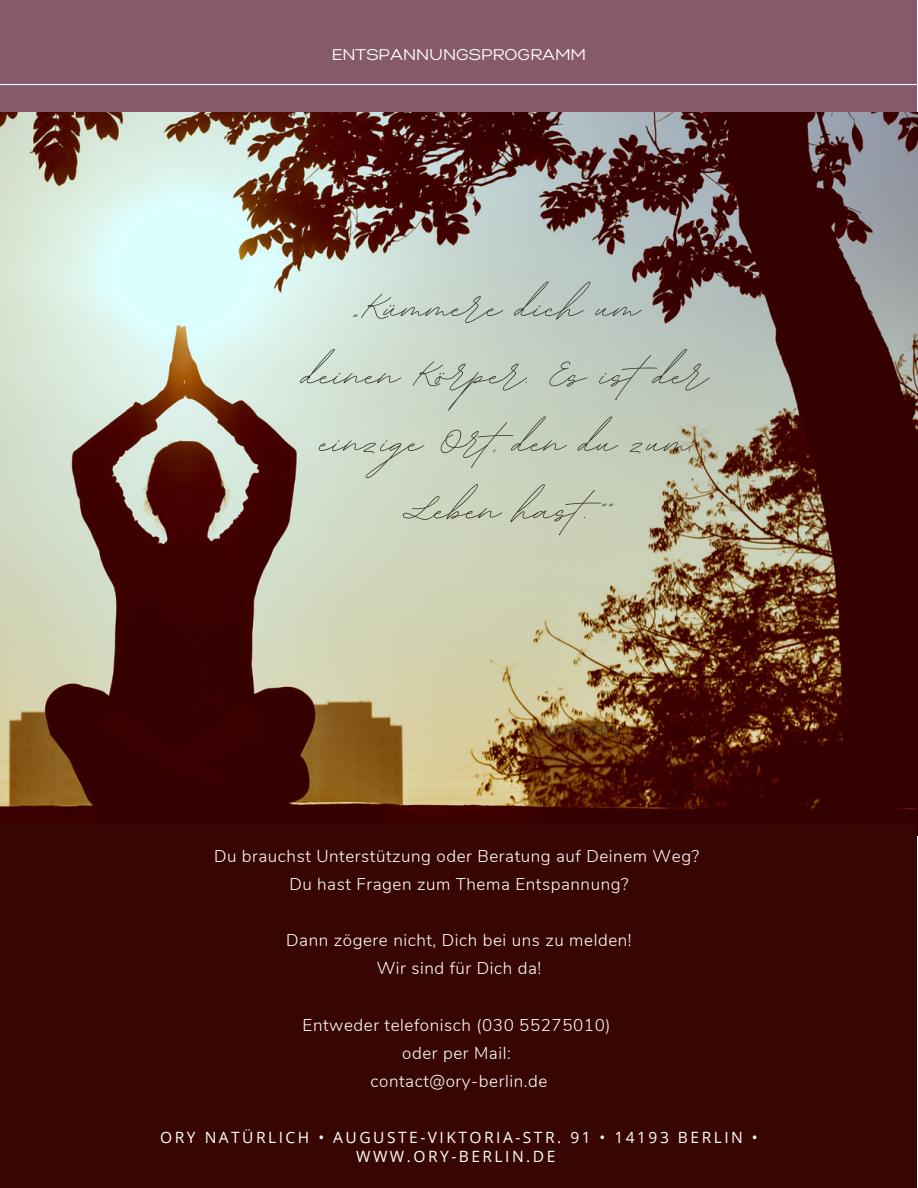
<style>
.page{position:relative;width:918px;height:1188px;background:#fff}
.page>*{position:absolute;margin:0;border:0;box-sizing:border-box;transform-origin:0 0}
.t1{font:67.05px/67.5px "BD Script";color:#34322b;text-align:center}
.t2{font:300 16.95px/28.2px "Nunito";letter-spacing:.035em;color:#fff;text-align:center}
.t3{font:15.6px/19.2px "Open Sans";letter-spacing:.16em;color:#fff;text-align:center}
.t4{font:15.45px "Gabriel Sans";color:#fefefe}
.t5{font:300 14.1px "HK Gothic";letter-spacing:.1em;color:#34322b}
</style>
<div class="page">
<div style="left:0;top:0;width:917px;height:137px;background:#865a6a"></div>
<hr style="left:0;top:84px;width:918px;height:1px;background:#fefefe">
<img style="left:0;top:112px;width:918px;height:723px">
<div style="left:0;top:824px;width:917px;height:364px;background:#370502"></div>
<p class="t4" style="left:332px;top:48px;width:256px">ENTSPANNUNGSPROGRAMM</p>
<h1 class="t1" style="left:302px;top:269px;width:407px">„Kümmere dich um<br>deinen Körper. Es ist der einzige Ort, den du zum<br>Leben hast.”“</h1>
<p class="t5" style="left:530px;top:723px;width:90px">JIM ROHN</p>
<p class="t2" style="left:214px;top:842px;width:487px">Du brauchst Unterstützung oder Beratung auf Deinem Weg?<br>Du hast Fragen zum Thema Entspannung?</p>
<p class="t2" style="left:286px;top:927px;width:347px">Dann zögere nicht, Dich bei uns zu melden!<br>Wir sind für Dich da!</p>
<p class="t2" style="left:303px;top:1011px;width:309px">Entweder telefonisch (030 55275010) oder per Mail:<br>contact@ory-berlin.de</p>
<p class="t3" style="left:160px;top:1127px;width:599px">ORY NATÜRLICH • AUGUSTE-VIKTORIA-STR. 91 • 14193 BERLIN •<br>WWW.ORY-BERLIN.DE</p>
</div>
